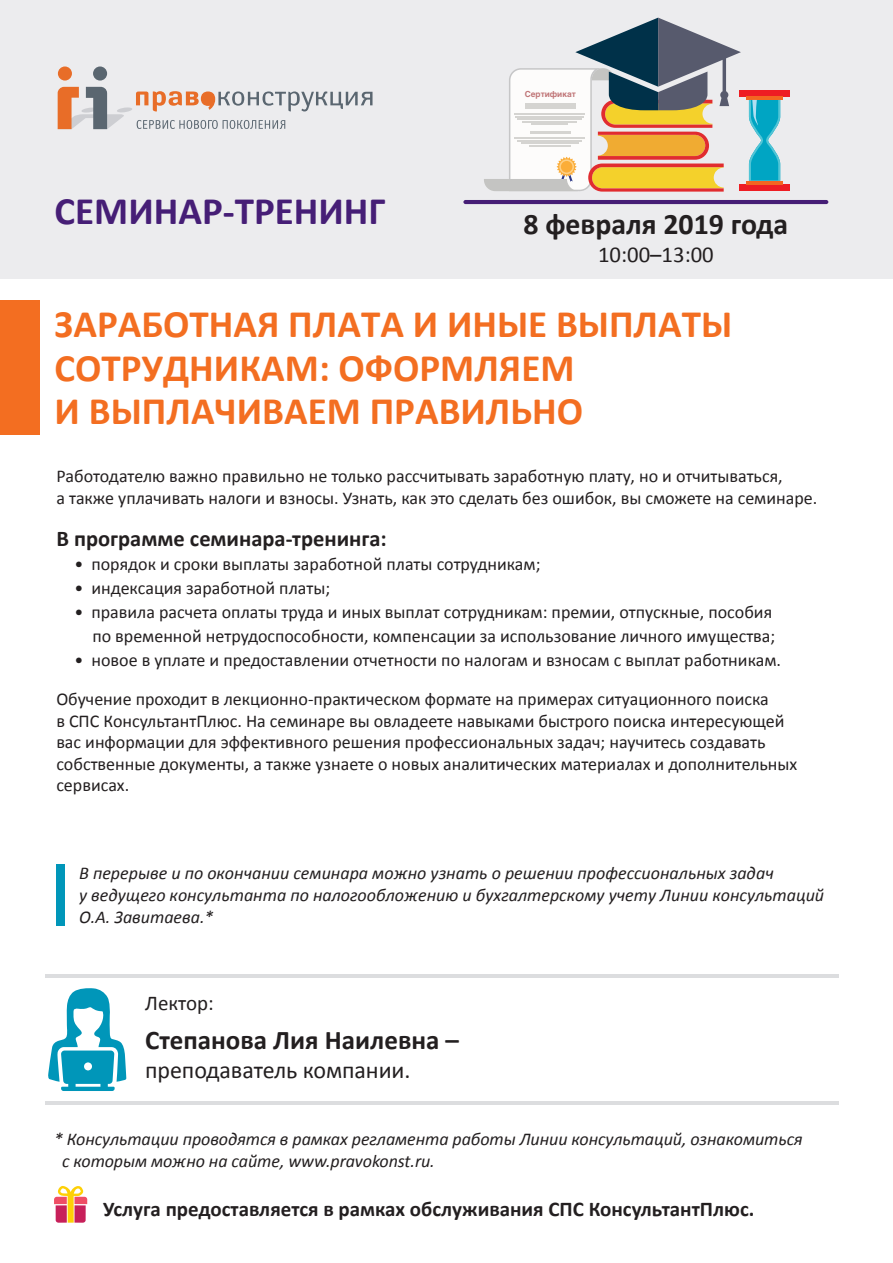
<style>
.page{position:relative;width:893px;height:1263px;background:#fff}
.page>*{position:absolute;margin:0;border:0;box-sizing:border-box;transform-origin:0 0}
.t1{font:700 39px/43.5px "Calibri";color:#f36e21}
.t2{font:700 39px "Calibri";color:#461e76}
.t3{font:700 29.85px "Calibri";color:#231f20}
.t4{font:700 27px "Calibri";color:#231f20}
.t5{font:24px "Calibri";letter-spacing:-.005em;color:#231f20}
.t6{font:22.8px "Calibri";color:#231f20}
.t7{font:700 22.5px "Calibri";color:#231f20}
.t8{font:700 21px "Calibri";color:#231f20}
.t9{font:21px "Calibri";color:#231f20}
.t10{font:18px/21.6px "Calibri";color:#231f20}
.t11{font:italic 18px/21.6px "Calibri";color:#231f20}
.t12{font:700 8.25px "Helios";color:#c07678}
</style>
<div class="page">
<div style="left:0;top:0;width:893px;height:278px;background:#ececee"></div>
<svg style="left:58px;top:87px;width:314px;height:42px"></svg>
<div style="left:93px;top:66px;width:14px;height:15px;background:#5a6670;border-radius:50%"></div>
<div style="left:58px;top:66px;width:14px;height:15px;background:#e86d28;border-radius:50%"></div>
<hr style="left:463px;top:200px;width:365px;height:4px;background:#461e76;border-radius:2px">
<div style="left:0;top:300px;width:39px;height:135px;background:#f36e21"></div>
<svg style="left:484px;top:18px;width:257px;height:174px"></svg>
<div style="left:739px;top:184px;width:51px;height:7px;background:#ee1d23"></div>
<hr style="left:746px;top:181px;width:37px;height:3px;background:#f36621">
<div style="left:739px;top:90px;width:51px;height:6px;background:#ee1d23"></div>
<hr style="left:746px;top:96px;width:37px;height:4px;background:#f36621">
<svg style="left:749px;top:100px;width:31px;height:81px"></svg>
<hr style="left:45px;top:974px;width:794px;height:4px;background:#dcdddf">
<hr style="left:45px;top:1101px;width:794px;height:4px;background:#dcdddf">
<svg style="left:48px;top:988px;width:78px;height:103px"></svg>
<svg style="left:54px;top:1186px;width:33px;height:37px"></svg>
<div style="left:56px;top:864px;width:9px;height:62px;background:#0096b9"></div>
<h1 class="t2" style="left:55px;top:186px;width:332px">СЕМИНАР-ТРЕНИНГ</h1>
<p class="t12" style="left:525px;top:89px;width:53px">Сертификат</p>
<h2 class="t3" style="left:524px;top:205px;width:266px">8 февраля 2019 года</h2>
<p class="t6" style="left:598px;top:240px;width:117px">10:00–13:00</p>
<h1 class="t1" style="left:55px;top:303px;width:679px">ЗАРАБОТНАЯ ПЛАТА И ИНЫЕ ВЫПЛАТЫ<br>СОТРУДНИКАМ: ОФОРМЛЯЕМ<br>И ВЫПЛАЧИВАЕМ ПРАВИЛЬНО</h1>
<p class="t10" style="left:56px;top:466px;width:762px">Работодателю важно правильно не только рассчитывать заработную плату, но и отчитываться,<br>а также уплачивать налоги и взносы. Узнать, как это сделать без ошибок, вы сможете на семинаре.</p>
<p class="t7" style="left:56px;top:524px;width:332px">В программе семинара-тренинга:</p>
<p class="t10" style="left:74px;top:553px;width:468px">• порядок и сроки выплаты заработной платы сотрудникам;</p>
<p class="t10" style="left:74px;top:577px;width:257px">• индексация заработной платы;</p>
<p class="t10" style="left:74px;top:600px;width:702px;line-height:24px;text-align:right">• правила расчета оплаты труда и иных выплат сотрудникам: премии, отпускные, пособия по временной нетрудоспособности, компенсации за использование личного имущества;</p>
<p class="t10" style="left:56px;top:641px;width:726px;line-height:39px;text-indent:18px">• новое в уплате и предоставлении отчетности по налогам и взносам с выплат работникам.<br>Обучение проходит в лекционно-практическом формате на примерах ситуационного поиска</p>
<p class="t10" style="left:56px;top:710px;width:742px">в СПС КонсультантПлюс. На семинаре вы овладеете навыками быстрого поиска интересующей вас информации для эффективного решения профессиональных задач; научитесь создавать собственные документы, а также узнаете о новых аналитических материалах и дополнительных сервисах.</p>
<p class="t11" style="left:79px;top:862px;width:747px">В перерыве и по окончании семинара можно узнать о решении профессиональных задач<br>у ведущего консультанта по налогообложению и бухгалтерскому учету Линии консультаций<br>О.А. Завитаева.*</p>
<p class="t9" style="left:145px;top:990px;width:70px">Лектор:</p>
<h3 class="t4" style="left:145px;top:1023px;width:315px">Степанова Лия Наилевна –</h3>
<h3 class="t5" style="left:145px;top:1055px;width:267px">преподаватель компании.</h3>
<p class="t11" style="left:62px;top:1128px;width:742px;text-indent:-8px">* Консультации проводятся в рамках регламента работы Линии консультаций, ознакомиться с которым можно на сайте, www.pravokonst.ru.</p>
<p class="t8" style="left:103px;top:1196px;width:653px">Услуга предоставляется в рамках обслуживания СПС КонсультантПлюс.</p>
</div>
